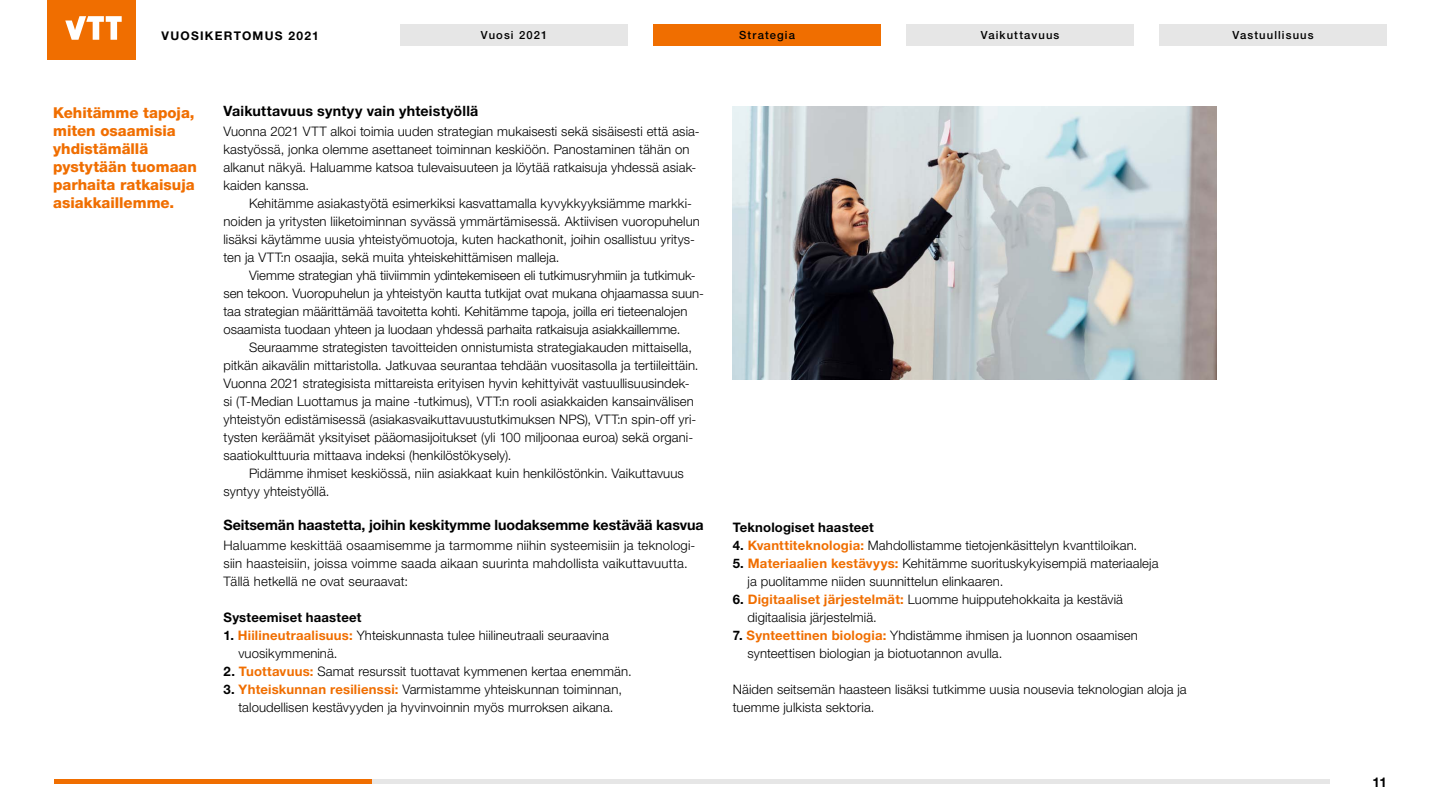
<style>
.page{position:relative;width:1440px;height:810px;background:#fff}
.page>*{position:absolute;margin:0;border:0;box-sizing:border-box;transform-origin:0 0}
.t1{font:800 15px/18px "Helvetica Neue LT Std";color:#f06e00}
.t2{font:700 14.25px "Helvetica Neue LT Std";letter-spacing:-.005em;color:#000}
.t3{font:700 14.25px "Helvetica Neue LT Std";letter-spacing:.015em;color:#000}
.t4{font:700 13.5px "Helvetica Neue LT Std";color:#000}
.t5{font:300 13.12px/18px "Helvetica Neue LT Std";letter-spacing:.005em;color:#000}
.t6{font:700 13.12px "Helvetica Neue LT Std";letter-spacing:.015em;color:#000}
.t7{font:700 12px "Helvetica Neue LT Std";letter-spacing:.1em;color:#000}
.t8{font:500 11.25px "Helvetica Neue LT Std";letter-spacing:.1em;color:#000}
.s1{font-weight:700}
.s2{font-weight:700;color:#f06e00}
</style>
<div class="page">
<img style="left:733px;top:106px;width:484px;height:273px">
<div style="left:48px;top:0;width:88px;height:59px;background:#f06e00"></div>
<svg style="left:65px;top:16px;width:57px;height:24px"></svg>
<div style="left:400px;top:24px;width:228px;height:22px;background:#e6e6e6"></div>
<div style="left:906px;top:24px;width:228px;height:22px;background:#e6e6e6"></div>
<div style="left:1159px;top:24px;width:228px;height:22px;background:#e6e6e6"></div>
<div style="left:653px;top:24px;width:228px;height:22px;background:#f06e00"></div>
<hr style="left:55px;top:780px;width:1275px;height:4px;background:#e6e6e6">
<hr style="left:54px;top:780px;width:318px;height:4px;background:#f06e00">
<p class="t7" style="left:162px;top:28px;width:159px">VUOSIKERTOMUS 2021</p>
<p class="t8" style="left:739px;top:29px;width:57px">Strategia</p>
<p class="t8" style="left:481px;top:29px;width:68px">Vuosi 2021</p>
<p class="t8" style="left:981px;top:29px;width:80px">Vaikuttavuus</p>
<p class="t8" style="left:1233px;top:29px;width:83px">Vastuullisuus</p>
<p class="t1" style="left:53px;top:103px;width:145px">Kehitämme tapoja, miten osaamisia yhdistämällä pystytään tuomaan parhaita ratkaisuja asiakkaillemme.</p>
<p class="t3" style="left:224px;top:102px;width:256px">Vaikuttavuus syntyy vain yhteistyöllä</p>
<p class="t5" style="left:224px;top:122px;width:478px">Vuonna 2021 VTT alkoi toimia uuden strategian mukaisesti sekä sisäisesti että asia&shy;kastyössä, jonka olemme asettaneet toiminnan keskiöön. Panostaminen tähän on alkanut näkyä. Haluamme katsoa tulevaisuuteen ja löytää ratkaisuja yhdessä asiak&shy;kaiden kanssa.</p>
<p class="t5" style="left:224px;top:194px;width:478px;text-indent:26px">Kehitämme asiakastyötä esimerkiksi kasvattamalla kyvykkyyksiämme markki&shy;noiden ja yritysten liiketoiminnan syvässä ymmärtämisessä. Aktiivisen vuoropuhelun lisäksi käytämme uusia yhteistyömuotoja, kuten hackathonit, joihin osallistuu yritys&shy;ten ja VTT:n osaajia, sekä muita yhteiskehittämisen malleja.</p>
<p class="t5" style="left:224px;top:266px;width:482px;text-indent:26px">Viemme strategian yhä tiiviimmin ydintekemiseen eli tutkimusryhmiin ja tutkimuk&shy;sen tekoon. Vuoropuhelun ja yhteistyön kautta tutkijat ovat mukana ohjaamassa suun&shy;taa strategian määrittämää tavoitetta kohti. Kehitämme tapoja, joilla eri tieteenalojen osaamista tuodaan yhteen ja luodaan yhdessä parhaita ratkaisuja asiakkaillemme.</p>
<p class="t5" style="left:224px;top:338px;width:477px;text-indent:26px">Seuraamme strategisten tavoitteiden onnistumista strategiakauden mittaisella, pitkän aikavälin mittaristolla. Jatkuvaa seurantaa tehdään vuositasolla ja tertiileittäin.<br>Vuonna 2021 strategisista mittareista erityisen hyvin kehittyivät vastuullisuusindek&shy;si (T-Median Luottamus ja maine -tutkimus), VTT:n rooli asiakkaiden kansainvälisen yhteistyön edistämisessä (asiakasvaikuttavuustutkimuksen NPS), VTT:n spin-off yri&shy;tysten keräämät yksityiset pääomasijoitukset (yli 100 miljoonaa euroa) sekä organi&shy;saatiokulttuuria mittaava indeksi (henkilöstökysely).</p>
<p class="t5" style="left:224px;top:464px;width:462px;text-indent:26px">Pidämme ihmiset keskiössä, niin asiakkaat kuin henkilöstönkin. Vaikuttavuus syntyy yhteistyöllä.</p>
<p class="t2" style="left:224px;top:516px;width:482px">Seitsemän haastetta, joihin keskitymme luodaksemme kestävää kasvua</p>
<p class="t5" style="left:224px;top:536px;width:473px">Haluamme keskittää osaamisemme ja tarmomme niihin systeemisiin ja teknologi&shy;siin haasteisiin, joissa voimme saada aikaan suurinta mahdollista vaikuttavuutta.<br>Tällä hetkellä ne ovat seuraavat:</p>
<p class="t6" style="left:224px;top:609px;width:139px">Systeemiset haasteet</p>
<p class="t5" style="left:238px;top:626px;width:372px;text-indent:-15px"><span class="s1">1.</span> <span class="s2">Hiilineutraalisuus:</span> Yhteiskunnasta tulee hiilineutraali seuraavina vuosikymmeninä.</p>
<p class="t5" style="left:224px;top:662px;width:410px"><span class="s1">2.</span> <span class="s2">Tuottavuus:</span> Samat resurssit tuottavat kymmenen kertaa enemmän.</p>
<p class="t5" style="left:224px;top:680px;width:400px;text-align:center"><span class="s1">3.</span> <span class="s2">Yhteiskunnan resilienssi:</span> Varmistamme yhteiskunnan toiminnan, taloudellisen kestävyyden ja hyvinvoinnin myös murroksen aikana.</p>
<p class="t6" style="left:733px;top:519px;width:143px">Teknologiset haasteet</p>
<p class="t5" style="left:733px;top:536px;width:406px"><span class="s1">4.</span> <span class="s2">Kvanttiteknologia:</span> Mahdollistamme tietojenkäsittelyn kvanttiloikan.</p>
<p class="t5" style="left:748px;top:554px;width:412px;text-indent:-15px"><span class="s1">5.</span> <span class="s2">Materiaalien kestävyys:</span> Kehitämme suorituskykyisempiä materiaaleja ja puolitamme niiden suunnittelun elinkaaren.</p>
<p class="t5" style="left:748px;top:590px;width:377px;text-indent:-15px"><span class="s1">6.</span> <span class="s2">Digitaaliset järjestelmät:</span> Luomme huipputehokkaita ja kestäviä digitaalisia järjestelmiä.</p>
<p class="t5" style="left:748px;top:626px;width:392px;text-indent:-15px"><span class="s1">7.</span> <span class="s2">Synteettinen biologia:</span> Yhdistämme ihmisen ja luonnon osaamisen synteettisen biologian ja biotuotannon avulla.</p>
<p class="t5" style="left:733px;top:680px;width:456px">Näiden seitsemän haasteen lisäksi tutkimme uusia nousevia teknologian aloja ja tuemme julkista sektoria.</p>
<p class="t4" style="left:1372px;top:774px;width:16px">11</p>
</div>
